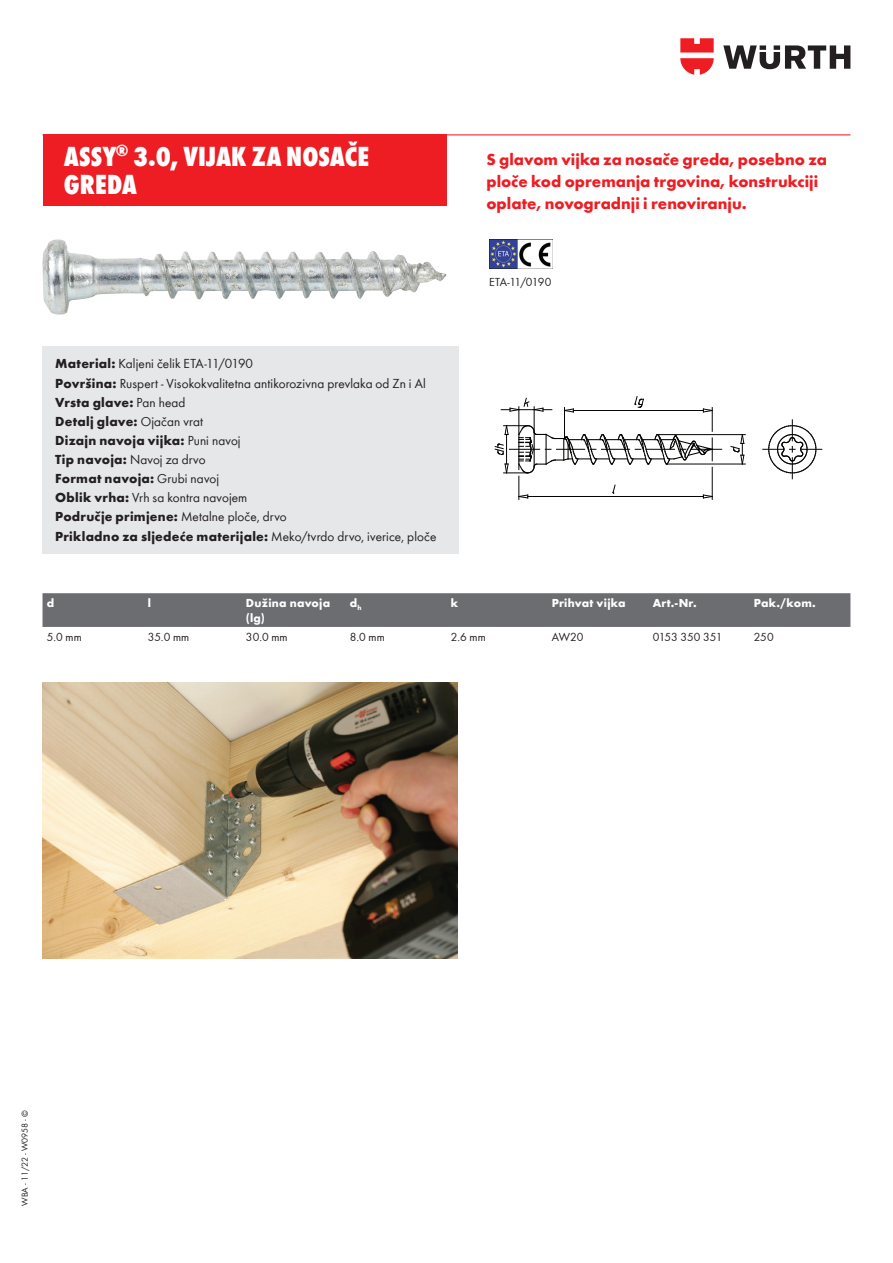
<style>
.page{position:relative;width:893px;height:1263px;background:#fff}
.page>*{position:absolute;margin:0;border:0;box-sizing:border-box;transform-origin:0 0}
.t1{font:28.5px/28.5px "Wuerth Extra Bold Cond Caps";letter-spacing:.005em;color:#fff}
.t2{font:700 16.5px/21.8px "Wuerth Global";color:#ee1d23}
.t3{font:13.5px/19.2px "Wuerth Global";letter-spacing:.01em;color:#231f20}
.t4{font:700 12px/15px "Wuerth Global";letter-spacing:.02em;color:#fff}
.t5{font:12px "Wuerth Global";color:#231f20}
.t6{font:12px "Wuerth Global";letter-spacing:-.04em;color:#231f20}
.t7{font:9px "Wuerth";color:#231f20}
.s1{font-weight:700}
</style>
<div class="page">
<svg style="left:723px;top:45px;width:127px;height:24px"></svg>
<svg style="left:680px;top:38px;width:34px;height:37px"></svg>
<hr style="left:43px;top:134px;width:807px;height:1px;background:#ee1d23">
<div style="left:43px;top:134px;width:403px;height:72px;background:#ee1d23"></div>
<img style="left:489px;top:239px;width:64px;height:29px">
<div style="left:43px;top:346px;width:416px;height:207px;background:#e6e7e9"></div>
<img style="left:43px;top:239px;width:404px;height:76px">
<hr style="left:691px;top:449px;width:31px;height:1px;background:#040503">
<svg style="left:763px;top:420px;width:59px;height:59px"></svg>
<hr style="left:657px;top:434px;width:88px;height:1px;background:#040503">
<hr style="left:667px;top:464px;width:78px;height:1px;background:#040503">
<svg style="left:730px;top:434px;width:14px;height:31px"></svg>
<svg style="left:495px;top:396px;width:218px;height:103px"></svg>
<div style="left:43px;top:593px;width:807px;height:34px;background:#6c6d70"></div>
<img style="left:43px;top:682px;width:414px;height:277px">
<h1 class="t1" style="left:64px;top:140px;width:307px">ASSY<sup>®</sup> 3.0, VIJAK ZA NOSAČE<br>GREDA</h1>
<p class="t3" style="left:55px;top:354px;width:383px"><span class="s1">Material:</span> Kaljeni čelik ETA-11/0190<br><span class="s1">Površina:</span> Ruspert - Visokokvalitetna antikorozivna prevlaka od Zn i Al <span class="s1">Vrsta glave:</span> Pan head<br><span class="s1">Detalj glave:</span> Ojačan vrat<br><span class="s1">Dizajn navoja vijka:</span> Puni navoj<br><span class="s1">Tip navoja:</span> Navoj za drvo<br><span class="s1">Format navoja:</span> Grubi navoj<br><span class="s1">Oblik vrha:</span> Vrh sa kontra navojem<br><span class="s1">Područje primjene:</span> Metalne ploče, drvo<br><span class="s1">Prikladno za sljedeće materijale:</span> Meko/tvrdo drvo, iverice, ploče</p>
<p class="t2" style="left:486px;top:149px;width:342px">S glavom vijka za nosače greda, posebno za ploče kod opremanja trgovina, konstrukciji oplate, novogradnji i renoviranju.</p>
<p class="t6" style="left:489px;top:275px;width:64px">ETA-11/0190</p>
<p class="t4" style="left:47px;top:595px;width:9px">d</p>
<p class="t4" style="left:148px;top:595px;width:5px">l</p>
<p class="t4" style="left:246px;top:595px;width:86px">Dužina navoja (lg)</p>
<p class="t4" style="left:350px;top:595px;width:13px">d<sub>h</sub></p>
<p class="t4" style="left:451px;top:595px;width:9px">k</p>
<p class="t4" style="left:552px;top:595px;width:75px">Prihvat vijka</p>
<p class="t4" style="left:653px;top:595px;width:46px">Art.-Nr.</p>
<p class="t4" style="left:754px;top:595px;width:64px">Pak./kom.</p>
<p class="t5" style="left:47px;top:630px;width:36px">5.0 mm</p>
<p class="t5" style="left:148px;top:630px;width:43px">35.0 mm</p>
<p class="t5" style="left:246px;top:630px;width:43px">30.0 mm</p>
<p class="t5" style="left:350px;top:630px;width:37px">8.0 mm</p>
<p class="t5" style="left:451px;top:630px;width:37px">2.6 mm</p>
<p class="t5" style="left:552px;top:630px;width:33px">AW20</p>
<p class="t5" style="left:653px;top:630px;width:71px">0153 350 351</p>
<p class="t5" style="left:754px;top:630px;width:21px">250</p>
<p class="t7" style="left:19px;top:1205px;width:96px;rotate:-90deg">WBA - 11/22 - W0958 - ©</p>
</div>
